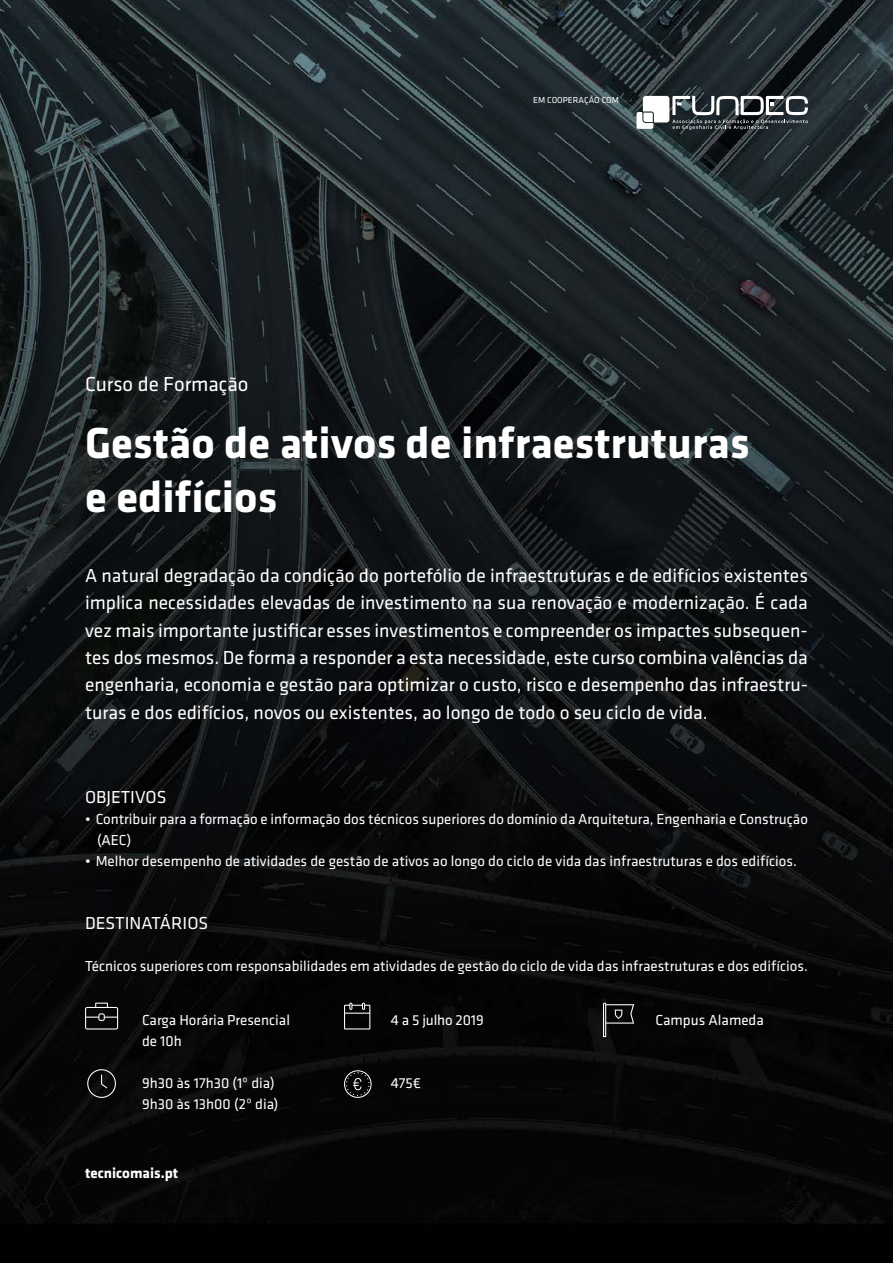
<style>
.page{position:relative;width:893px;height:1263px;background:#fff}
.page>*{position:absolute;margin:0;border:0;box-sizing:border-box;transform-origin:0 0}
.t1{font:700 45px/54px "Klavika";color:#fff}
.t2{font:21px "Klavika";color:#fff}
.t3{font:19.5px/27.3px "Klavika";color:#fff;text-align:justify}
.t4{font:18px "Klavika";color:#fff}
.t5{font:15px/21px "Klavika";color:#fff}
.t6{font:700 15px "Klavika";color:#fff}
.t7{font:9px "Klavika";color:#fff}
</style>
<div class="page">
<img style="left:0;top:0;width:893px;height:1263px">
<svg style="left:637px;top:96px;width:171px;height:34px"></svg>
<svg style="left:87px;top:1069px;width:29px;height:29px"></svg>
<svg style="left:85px;top:1002px;width:33px;height:27px"></svg>
<svg style="left:603px;top:1002px;width:31px;height:35px"></svg>
<svg style="left:344px;top:1002px;width:26px;height:27px"></svg>
<svg style="left:344px;top:1070px;width:28px;height:28px"></svg>
<p class="t7" style="left:533px;top:94px;width:87px">EM COOPERAÇÃO COM</p>
<p class="t2" style="left:85px;top:370px;width:165px">Curso de Formação</p>
<h1 class="t1" style="left:85px;top:414px;width:666px">Gestão de ativos de infraestruturas e edifícios</h1>
<p class="t3" style="left:85px;top:561px;width:724px">A natural degradação da condição do portefólio de infraestruturas e de edifícios existentes implica necessidades elevadas de investimento na sua renovação e modernização. É cada vez mais importante justificar esses investimentos e compreender os impactes subsequen&shy;tes dos mesmos. De forma a responder a esta necessidade, este curso combina valências da engenharia, economia e gestão para optimizar o custo, risco e desempenho das infraestru&shy;turas e dos edifícios, novos ou existentes, ao longo de todo o seu ciclo de vida.</p>
<p class="t4" style="left:85px;top:785px;width:83px">OBJETIVOS</p>
<p class="t5" style="left:97px;top:808px;width:712px;text-indent:-12px">• Contribuir para a formação e informação dos técnicos superiores do domínio da Arquitetura, Engenharia e Construção (AEC)</p>
<p class="t5" style="left:85px;top:850px;width:713px">• Melhor desempenho de atividades de gestão de ativos ao longo do ciclo de vida das infraestruturas e dos edifícios.</p>
<p class="t4" style="left:85px;top:911px;width:125px">DESTINATÁRIOS</p>
<p class="t5" style="left:85px;top:955px;width:724px">Técnicos superiores com responsabilidades em atividades de gestão do ciclo de vida das infraestruturas e dos edifícios.</p>
<p class="t5" style="left:142px;top:1009px;width:149px">Carga Horária Presencial de 10h</p>
<p class="t5" style="left:142px;top:1072px;width:138px">9h30 às 17h30 (1º dia)<br>9h30 às 13h00 (2º dia)</p>
<p class="t6" style="left:85px;top:1162px;width:95px">tecnicomais.pt</p>
<p class="t5" style="left:391px;top:1009px;width:94px">4 a 5 julho 2019</p>
<p class="t5" style="left:391px;top:1072px;width:32px">475€</p>
<p class="t5" style="left:656px;top:1009px;width:110px">Campus Alameda</p>
</div>
